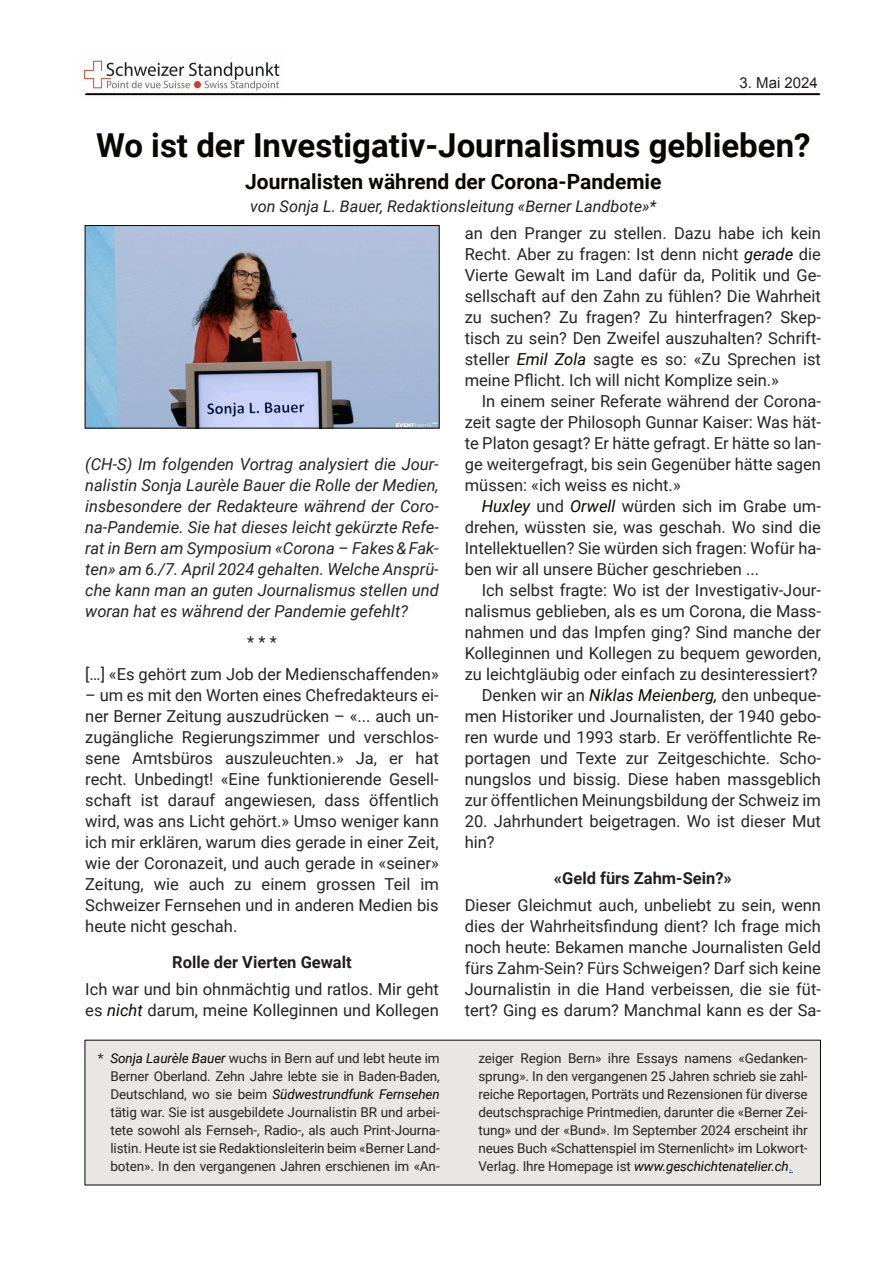
<style>
.page{position:relative;width:893px;height:1263px;background:#fff}
.page>*{position:absolute;margin:0;border:0;box-sizing:border-box;transform-origin:0 0}
.t1{font:700 33px "Roboto";color:#090704}
.t2{font:700 21px "Roboto";color:#090704}
.t3{font:16.5px/21px "Roboto";color:#262423;text-align:justify}
.t4{font:italic 16.5px/21px "Roboto";color:#262423;text-align:justify}
.t5{font:700 16.5px "Roboto";color:#231f20}
.t6{font:italic 16.2px "Roboto";color:#231f20}
.t7{font:15px "Arial";color:#231f20}
.t8{font:13.5px/18px "Roboto";letter-spacing:-.01em;color:#262423;text-align:justify}
.s1{font-style:italic;color:#080704}
.s2{color:#3a53a3}
</style>
<div class="page">
<img style="left:84px;top:60px;width:202px;height:36px">
<div style="left:85px;top:93px;width:735px;height:2px;background:#080704;border:2px solid #080704"></div>
<div style="left:85px;top:1040px;width:736px;height:145px;background:#e8e7e6"></div>
<img style="left:87px;top:227px;width:351px;height:199px">
<div style="left:85px;top:225px;width:355px;height:203px;border:1px solid #080704"></div>
<p class="t7" style="left:739px;top:77px;width:80px">3. Mai 2024</p>
<h1 class="t1" style="left:96px;top:133px;width:716px">Wo ist der Investigativ-Journalismus geblieben?</h1>
<p class="t2" style="left:245px;top:173px;width:418px">Journalisten während der Corona-Pandemie</p>
<p class="t6" style="left:250px;top:200px;width:408px">von Sonja L. Bauer, Redaktionsleitung «Berner Landbote»*</p>
<p class="t4" style="left:85px;top:455px;width:355px">(CH-S) Im folgenden Vortrag analysiert die Jour&shy;nalistin Sonja Laurèle Bauer die Rolle der Medien, insbesondere der Redakteure während der Coro&shy;na-Pandemie. Sie hat dieses leicht gekürzte Refe&shy;rat in Bern am Symposium «Corona – Fakes&amp; Fak&shy;ten» am 6./7. April 2024 gehalten. Welche Ansprü&shy;che kann man an guten Journalismus stellen und woran hat es während der Pandemie gefehlt?</p>
<p class="t3" style="left:85px;top:628px;width:355px;line-height:31.5px;text-align:center">* * *<br>[…] «Es gehört zum Job der Medienschaffenden»</p>
<p class="t3" style="left:85px;top:686px;width:355px">– um es mit den Worten eines Chefredakteurs ei&shy;ner Berner Zeitung auszudrücken – «... auch un&shy;zugängliche Regierungszimmer und verschlos&shy;sene Amtsbüros auszuleuchten.» Ja, er hat recht. Unbedingt! «Eine funktionierende Gesell&shy;schaft ist darauf angewiesen, dass öffentlich wird, was ans Licht gehört.» Umso weniger kann ich mir erklären, warum dies gerade in einer Zeit, wie der Coronazeit, und auch gerade in «seiner» Zeitung, wie auch zu einem grossen Teil im Schweizer Fernsehen und in anderen Medien bis heute nicht geschah.</p>
<p class="t5" style="left:172px;top:955px;width:181px">Rolle der Vierten Gewalt</p>
<p class="t3" style="left:85px;top:980px;width:355px">Ich war und bin ohnmächtig und ratlos. Mir geht es <span class="s1">nicht</span> darum, meine Kolleginnen und Kollegen</p>
<p class="t3" style="left:465px;top:224px;width:358px">an den Pranger zu stellen. Dazu habe ich kein Recht. Aber zu fragen: Ist denn nicht <span class="s1">gerade</span> die Vierte Gewalt im Land dafür da, Politik und Ge&shy;sellschaft auf den Zahn zu fühlen? Die Wahrheit zu suchen? Zu fragen? Zu hinterfragen? Skep&shy;tisch zu sein? Den Zweifel auszuhalten? Schrift&shy;steller <span class="s1">Emil Zola</span> sagte es so: «Zu Sprechen ist meine Pflicht. Ich will nicht Komplize sein.»</p>
<p class="t3" style="left:465px;top:392px;width:358px;text-indent:17px">In einem seiner Referate während der Corona&shy;zeit sagte der Philosoph Gunnar Kaiser: Was hät&shy;te Platon gesagt? Er hätte gefragt. Er hätte so lan&shy;ge weitergefragt, bis sein Gegenüber hätte sagen müssen: «ich weiss es nicht.»</p>
<p class="t3" style="left:465px;top:497px;width:358px;text-indent:17px"><span class="s1">Huxley</span> und <span class="s1">Orwell</span> würden sich im Grabe um&shy;drehen, wüssten sie, was geschah. Wo sind die Intellektuellen? Sie würden sich fragen: Wofür ha&shy;ben wir all unsere Bücher geschrieben ...</p>
<p class="t3" style="left:465px;top:581px;width:358px;text-align:right">Ich selbst fragte: Wo ist der Investigativ-Jour&shy;nalismus geblieben, als es um Corona, die Mass&shy;nahmen und das Impfen ging? Sind manche der Kolleginnen und Kollegen zu bequem geworden, zu leichtgläubig oder einfach zu desinteressiert?<br>Denken wir an <span class="s1">Niklas Meienberg,</span> den unbeque&shy;men Historiker und Journalisten, der 1940 gebo&shy;ren wurde und 1993 starb. Er veröffentlichte Re&shy;portagen und Texte zur Zeitgeschichte. Scho&shy;nungslos und bissig. Diese haben massgeblich zur öffentlichen Meinungsbildung der Schweiz im</p>
<p class="t3" style="left:465px;top:812px;width:358px">20. Jahrhundert beigetragen. Wo ist dieser Mut hin?</p>
<p class="t5" style="left:554px;top:871px;width:179px">«Geld fürs Zahm-Sein?»</p>
<p class="t3" style="left:465px;top:896px;width:358px">Dieser Gleichmut auch, unbeliebt zu sein, wenn dies der Wahrheitsfindung dient? Ich frage mich noch heute: Bekamen manche Journalisten Geld fürs Zahm-Sein? Fürs Schweigen? Darf sich keine Journalistin in die Hand verbeissen, die sie füt&shy;tert? Ging es darum? Manchmal kann es der Sa-</p>
<p class="t8" style="left:110px;top:1051px;width:331px;text-indent:-13px">* <span class="s1">Sonja Laurèle Bauer</span> wuchs in Bern auf und lebt heute im Berner Oberland. Zehn Jahre lebte sie in Baden-Baden, Deutschland, wo sie beim <span class="s1">Südwestrundfunk Fernsehen </span>tätig war. Sie ist ausgebildete Journalistin BR und arbei&shy;tete sowohl als Fernseh-, Radio-, als auch Print-Journa&shy;listin. Heute ist sie Redaktionsleiterin beim «Berner Land&shy;boten». In den vergangenen Jahren erschienen im «An-</p>
<p class="t8" style="left:478px;top:1051px;width:331px">zeiger Region Bern» ihre Essays namens «Gedanken&shy;sprung». In den vergangenen 25 Jahren schrieb sie zahl&shy;reiche Reportagen, Porträts und Rezensionen für diverse deutschsprachige Printmedien, darunter die «Berner Zei&shy;tung» und der «Bund». Im September 2024 erscheint ihr neues Buch «Schattenspiel im Sternenlicht» im Lokwort-Verlag. Ihre Homepage ist <span class="s1">www.geschichtenatelier.ch</span><span class="s2">.</span></p>
</div>
